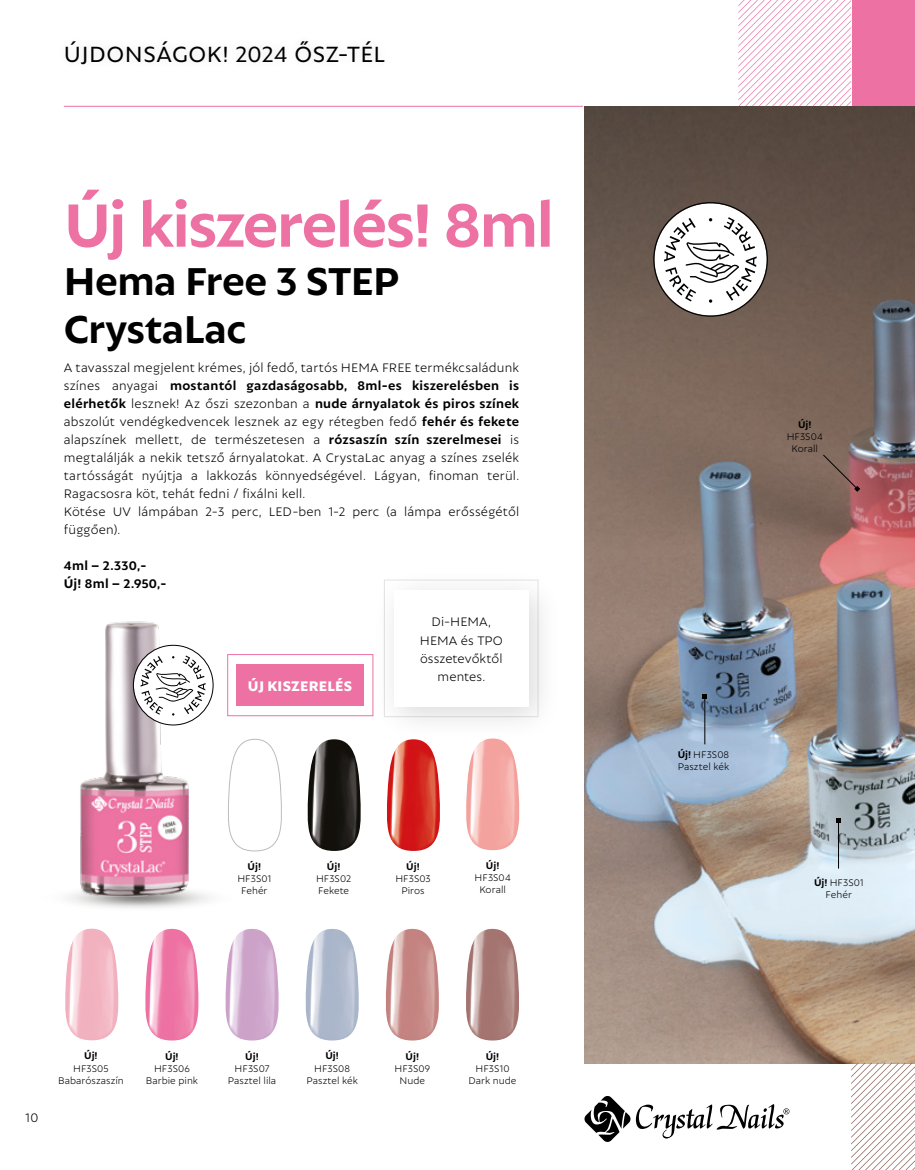
<style>
.page{position:relative;width:915px;height:1170px;background:#fff}
.page>*{position:absolute;margin:0;border:0;box-sizing:border-box;transform-origin:0 0}
.t1{font:700 66px "Autor";letter-spacing:-.03em;color:#ed72a3}
.t2{font:700 42px/48px "Autor";letter-spacing:-.015em;color:#000}
.t3{font:24px "Autor";letter-spacing:.02em;color:#000}
.t4{font:800 15px "Autor";letter-spacing:.015em;color:#fff}
.t5{font:300 13.5px/18px "Autor";letter-spacing:.015em;color:#000}
.t6{font:700 13.5px/18px "Autor";letter-spacing:.02em;color:#000}
.t7{font:300 10.5px/12px "Autor";letter-spacing:.01em;color:#000;text-align:center}
.t8{font:700 10.5px "Autor";color:#000}
.s1{font-weight:700}
</style>
<div class="page">
<img style="left:584px;top:106px;width:330px;height:957px">
<div style="left:852px;top:0;width:62px;height:106px;background:#ed72a3"></div>
<svg style="left:228px;top:738px;width:54px;height:113px"></svg>
<img style="left:387px;top:741px;width:53px;height:109px">
<img style="left:307px;top:739px;width:54px;height:111px">
<img style="left:466px;top:741px;width:54px;height:109px">
<img style="left:65px;top:928px;width:54px;height:112px">
<img style="left:225px;top:929px;width:54px;height:111px">
<img style="left:145px;top:928px;width:54px;height:112px">
<img style="left:466px;top:928px;width:53px;height:112px">
<img style="left:386px;top:928px;width:53px;height:112px">
<img style="left:305px;top:929px;width:54px;height:111px">
<svg style="left:850px;top:1062px;width:64px;height:107px"></svg>
<hr style="left:64px;top:106px;width:519px;height:1px;background:#ed72a3">
<svg style="left:738px;top:0;width:112px;height:106px"></svg>
<svg style="left:584px;top:1096px;width:205px;height:45px"></svg>
<img style="left:72px;top:621px;width:124px;height:282px">
<div style="left:134px;top:645px;width:78px;height:79px;background:#fff;border-radius:50%"></div>
<div style="left:133px;top:645px;width:80px;height:80px;border:1px solid #010202;border-radius:50%"></div>
<svg style="left:140px;top:655px;width:65px;height:60px"></svg>
<div style="left:654px;top:203px;width:112px;height:112px;background:#fff;border-radius:50%"></div>
<svg style="left:663px;top:217px;width:93px;height:86px"></svg>
<div style="left:227px;top:654px;width:146px;height:62px;border:1px solid #ed72a3"></div>
<div style="left:236px;top:664px;width:128px;height:42px;background:#ed72a3"></div>
<div style="left:371px;top:568px;width:191px;height:173px;background:#000;opacity:.15"></div>
<div style="left:394px;top:590px;width:134px;height:117px;background:#fff"></div>
<svg style="left:822px;top:454px;width:37px;height:38px"></svg>
<hr style="left:837px;top:822px;width:1px;height:46px;background:#000">
<svg style="left:836px;top:818px;width:4px;height:4px"></svg>
<hr style="left:704px;top:698px;width:1px;height:46px;background:#000">
<svg style="left:702px;top:694px;width:4px;height:4px"></svg>
<h3 class="t3" style="left:64px;top:39px;width:322px">ÚJDONSÁGOK! 2024 ŐSZ-TÉL</h3>
<h1 class="t1" style="left:64px;top:185px;width:491px">Új kiszerelés! 8ml</h1>
<h2 class="t2" style="left:64px;top:256px;width:337px">Hema Free 3 STEP<br>CrystaLac</h2>
<p class="t5" style="left:64px;top:358px;width:457px">A tavasszal megjelent krémes, jól fedő, tartós HEMA FREE termékcsaládunk színes anyagai <span class="s1">mostantól gazdaságosabb, 8ml-es kiszerelésben is elérhetők</span> lesznek! Az őszi szezonban a <span class="s1">nude árnyalatok és piros színek </span>abszolút vendégkedvencek lesznek az egy rétegben fedő <span class="s1">fehér és fekete </span>alapszínek mellett, de természetesen a <span class="s1">rózsaszín szín szerelmesei</span> is megtalálják a nekik tetsző árnyalatokat. A CrystaLac anyag a színes zselék tartósságát nyújtja a lakkozás könnyedségével. Lágyan, finoman terül.<br>Ragacsosra köt, tehát fedni / fixálni kell.<br>Kötése UV lámpában 2-3 perc, LED-ben 1-2 perc (a lámpa erősségétől függően).</p>
<p class="t6" style="left:64px;top:556px;width:104px">4ml – 2.330,-<br>Új! 8ml – 2.950,-</p>
<p class="t4" style="left:248px;top:677px;width:106px">ÚJ KISZERELÉS</p>
<p class="t5" style="left:419px;top:612px;width:85px;text-align:center">Di-HEMA,<br>HEMA és TPO összetevőktől mentes.</p>
<p class="t8" style="left:797px;top:418px;width:15px">Új!</p>
<p class="t7" style="left:786px;top:430px;width:38px">HF3S04<br>Korall</p>
<p class="t7" style="left:677px;top:748px;width:53px;text-align:left"><span class="s1">Új!</span> HF3S08<br>Pasztel kék</p>
<p class="t8" style="left:485px;top:859px;width:15px">Új!</p>
<p class="t7" style="left:474px;top:871px;width:38px">HF3S04<br>Korall</p>
<p class="t8" style="left:247px;top:860px;width:15px">Új!</p>
<p class="t7" style="left:237px;top:872px;width:35px">HF3S01<br>Fehér</p>
<p class="t7" style="left:813px;top:875px;width:51px"><span class="s1">Új!</span> HF3S01<br>Fehér</p>
<p class="t8" style="left:327px;top:860px;width:15px">Új!</p>
<p class="t7" style="left:316px;top:872px;width:37px;text-align:left">HF3S02<br>Fekete</p>
<p class="t8" style="left:406px;top:860px;width:15px">Új!</p>
<p class="t7" style="left:395px;top:872px;width:37px">HF3S03<br>Piros</p>
<p class="t5" style="left:26px;top:1107px;width:14px">10</p>
<p class="t8" style="left:84px;top:1049px;width:15px">Új!</p>
<p class="t7" style="left:58px;top:1061px;width:67px">HF3S05<br>Babarószaszín</p>
<p class="t8" style="left:165px;top:1049px;width:15px">Új!</p>
<p class="t7" style="left:146px;top:1061px;width:54px">HF3S06<br>Barbie pink</p>
<p class="t8" style="left:245px;top:1049px;width:15px">Új!</p>
<p class="t7" style="left:228px;top:1061px;width:50px">HF3S07<br>Pasztel lila</p>
<p class="t8" style="left:325px;top:1049px;width:15px">Új!</p>
<p class="t7" style="left:306px;top:1061px;width:53px">HF3S08<br>Pasztel kék</p>
<p class="t8" style="left:405px;top:1049px;width:15px">Új!</p>
<p class="t7" style="left:394px;top:1061px;width:37px">HF3S09<br>Nude</p>
<p class="t8" style="left:485px;top:1049px;width:15px">Új!</p>
<p class="t7" style="left:468px;top:1061px;width:49px">HF3S10<br>Dark nude</p>
</div>
